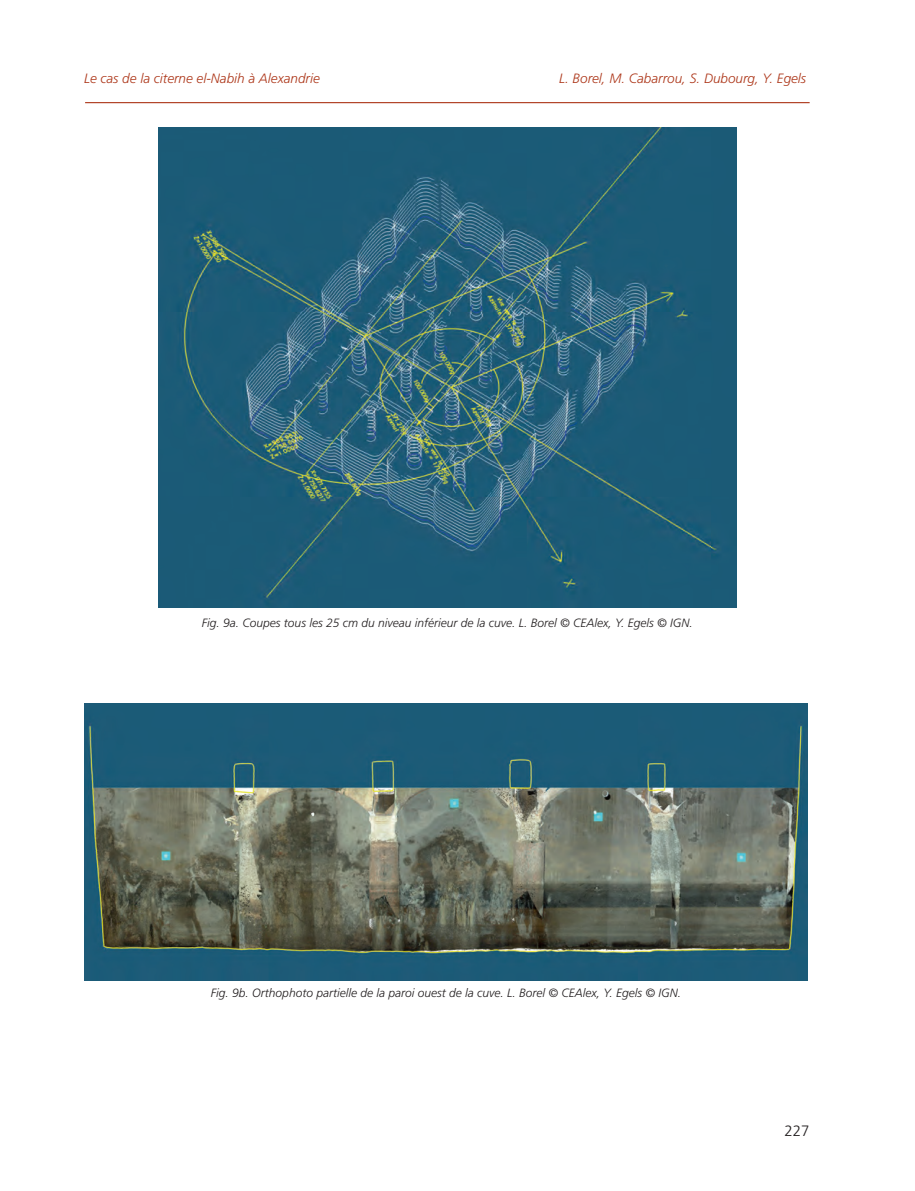
<style>
.page{position:relative;width:915px;height:1191px;background:#fff}
.page>*{position:absolute;margin:0;border:0;box-sizing:border-box;transform-origin:0 0}
.t1{font:300 15px "Frutiger";color:#231f20}
.t2{font:italic 300 13.5px "Frutiger";color:#ad371a}
.t3{font:italic 300 12px "Frutiger";color:#231f20}
</style>
<div class="page">
<hr style="left:85px;top:102px;width:724px;height:1px;background:#ad371a">
<img style="left:158px;top:128px;width:578px;height:479px">
<img style="left:84px;top:704px;width:723px;height:276px">
<p class="t2" style="left:84px;top:70px;width:237px">Le cas de la citerne el-Nabih à Alexandrie</p>
<p class="t2" style="left:559px;top:70px;width:248px">L. Borel, M. Cabarrou, S. Dubourg, Y. Egels</p>
<p class="t3" style="left:202px;top:616px;width:492px">Fig. 9a. Coupes tous les 25 cm du niveau inférieur de la cuve. L. Borel © CEAlex, Y. Egels © IGN.</p>
<p class="t3" style="left:211px;top:986px;width:471px">Fig. 9b. Orthophoto partielle de la paroi ouest de la cuve. L. Borel © CEAlex, Y. Egels © IGN.</p>
<p class="t1" style="left:784px;top:1122px;width:27px">227</p>
</div>
